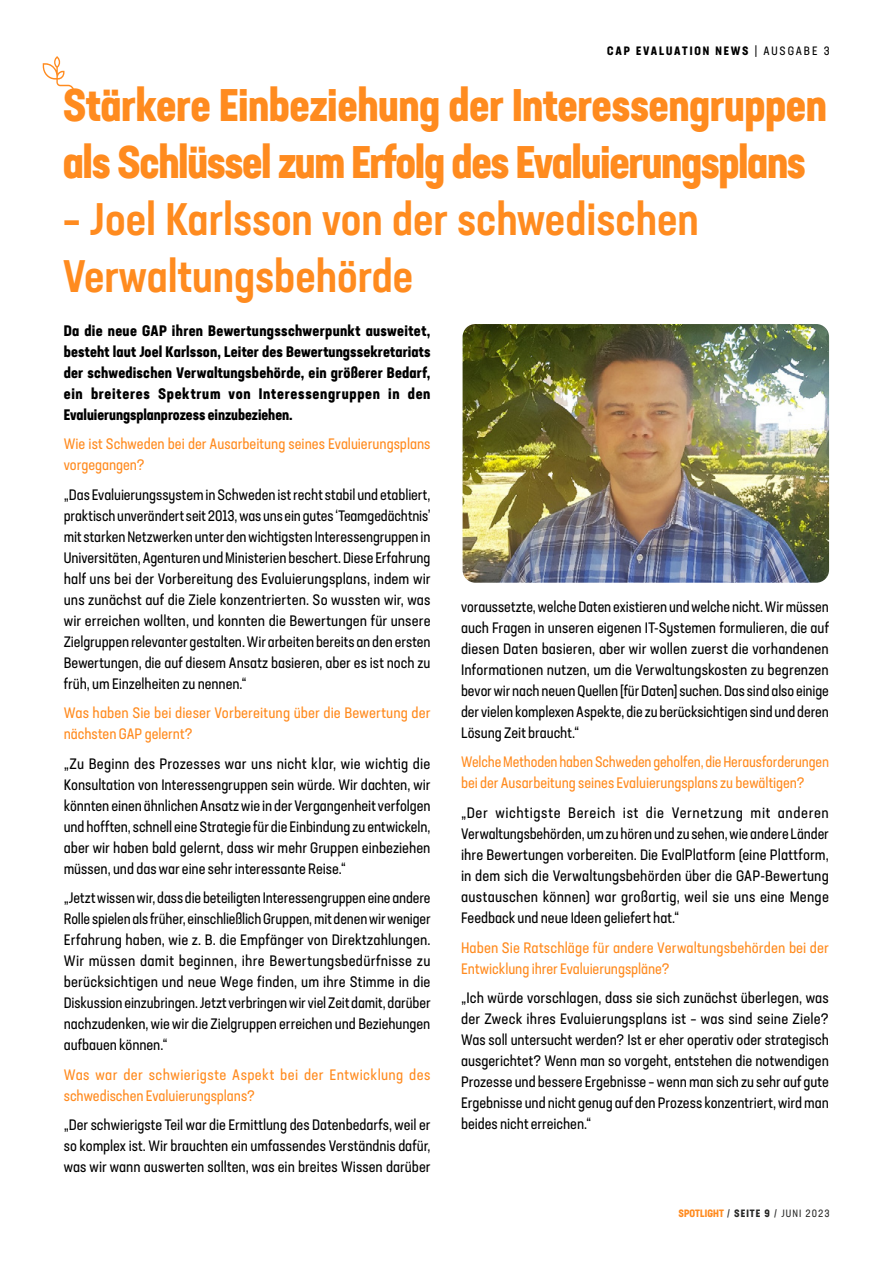
<style>
.page{position:relative;width:893px;height:1263px;background:#fff}
.page>*{position:absolute;margin:0;border:0;box-sizing:border-box;transform-origin:0 0}
.t1{font:700 condensed 45px/57px "Neusa Next Std";letter-spacing:-.015em;color:#ff8b1f}
.t2{font:500 condensed 45px/57px "Neusa Next Std";color:#ff8b1f}
.t3{font:condensed 15px/21px "Neusa Next Std";letter-spacing:-.005em;color:#000;text-align:justify}
.t4{font:condensed 15px/21px "Neusa Next Std";color:#ff8b1f}
.t5{font:700 condensed 15px/21px "Neusa Next Std";color:#000;text-align:justify}
.t6{font:condensed 15px/21px "Neusa Next Std";letter-spacing:.02em;color:#ff8b1f}
.t7{font:700 condensed 12px "Neusa Next Std";letter-spacing:.16em;color:#000}
.t8{font:condensed 10.5px "Neusa Next Std";letter-spacing:.1em;color:#282827}
.s1{font-weight:400}
.s2{font-weight:700;color:#ff8b1f}
.s3{font-weight:700}
</style>
<div class="page">
<img style="left:463px;top:324px;width:366px;height:259px">
<svg style="left:43px;top:56px;width:31px;height:36px"></svg>
<p class="t7" style="left:607px;top:43px;width:224px">CAP EVALUATION NEWS <span class="s1">| AUSGABE 3</span></p>
<h1 class="t1" style="left:63px;top:76px;width:766px">Stärkere Einbeziehung der Interessengruppen als Schlüssel zum Erfolg des Evaluierungsplans</h1>
<h1 class="t2" style="left:63px;top:190px;width:637px">– Joel Karlsson von der schwedischen<br>Verwaltungsbehörde</h1>
<p class="t5" style="left:64px;top:320px;width:368px">Da die neue GAP ihren Bewertungsschwerpunkt ausweitet, besteht laut Joel Karlsson, Leiter des Bewertungssekretariats der schwedischen Verwaltungsbehörde, ein größerer Bedarf, ein breiteres Spektrum von Interessengruppen in den Evaluierungsplanprozess einzubeziehen.</p>
<p class="t4" style="left:64px;top:433px;width:368px">Wie ist Schweden bei der Ausarbeitung seines Evaluierungsplans vorgegangen?</p>
<p class="t3" style="left:64px;top:484px;width:368px">„Das Evaluierungssystem in Schweden ist recht stabil und etabliert, praktisch unverändert seit 2013, was uns ein gutes ‘Teamgedächtnis’ mit starken Netzwerken unter den wichtigsten Interessengruppen in Universitäten, Agenturen und Ministerien beschert. Diese Erfahrung half uns bei der Vorbereitung des Evaluierungsplans, indem wir uns zunächst auf die Ziele konzentrierten. So wussten wir, was wir erreichen wollten, und konnten die Bewertungen für unsere Zielgruppen relevanter gestalten. Wir arbeiten bereits an den ersten Bewertungen, die auf diesem Ansatz basieren, aber es ist noch zu früh, um Einzelheiten zu nennen.“</p>
<p class="t4" style="left:64px;top:702px;width:368px">Was haben Sie bei dieser Vorbereitung über die Bewertung der nächsten GAP gelernt?</p>
<p class="t3" style="left:64px;top:753px;width:368px">„Zu Beginn des Prozesses war uns nicht klar, wie wichtig die Konsultation von Interessengruppen sein würde. Wir dachten, wir könnten einen ähnlichen Ansatz wie in der Vergangenheit verfolgen und hofften, schnell eine Strategie für die Einbindung zu entwickeln, aber wir haben bald gelernt, dass wir mehr Gruppen einbeziehen müssen, und das war eine sehr interessante Reise.“</p>
<p class="t3" style="left:64px;top:887px;width:368px">„Jetzt wissen wir, dass die beteiligten Interessengruppen eine andere Rolle spielen als früher, einschließlich Gruppen, mit denen wir weniger Erfahrung haben, wie z. B. die Empfänger von Direktzahlungen.<br>Wir müssen damit beginnen, ihre Bewertungsbedürfnisse zu berücksichtigen und neue Wege finden, um ihre Stimme in die Diskussion einzubringen. Jetzt verbringen wir viel Zeit damit, darüber nachzudenken, wie wir die Zielgruppen erreichen und Beziehungen aufbauen können.“</p>
<p class="t6" style="left:64px;top:1064px;width:368px">Was war der schwierigste Aspekt bei der Entwicklung des schwedischen Evaluierungsplans?</p>
<p class="t3" style="left:64px;top:1114px;width:368px">„Der schwierigste Teil war die Ermittlung des Datenbedarfs, weil er so komplex ist. Wir brauchten ein umfassendes Verständnis dafür, was wir wann auswerten sollten, was ein breites Wissen darüber</p>
<p class="t3" style="left:461px;top:596px;width:369px">voraussetzte, welche Daten existieren und welche nicht. Wir müssen auch Fragen in unseren eigenen IT-Systemen formulieren, die auf diesen Daten basieren, aber wir wollen zuerst die vorhandenen Informationen nutzen, um die Verwaltungskosten zu begrenzen bevor wir nach neuen Quellen [für Daten] suchen. Das sind also einige der vielen komplexen Aspekte, die zu berücksichtigen sind und deren Lösung Zeit braucht.“</p>
<p class="t4" style="left:461px;top:751px;width:369px">Welche Methoden haben Schweden geholfen, die Herausforderungen bei der Ausarbeitung seines Evaluierungsplans zu bewältigen?</p>
<p class="t3" style="left:461px;top:802px;width:369px">„Der wichtigste Bereich ist die Vernetzung mit anderen Verwaltungsbehörden, um zu hören und zu sehen, wie andere Länder ihre Bewertungen vorbereiten. Die EvalPlatform (eine Plattform, in dem sich die Verwaltungsbehörden über die GAP-Bewertung austauschen können) war großartig, weil sie uns eine Menge Feedback und neue Ideen geliefert hat.“</p>
<p class="t4" style="left:461px;top:936px;width:369px">Haben Sie Ratschläge für andere Verwaltungsbehörden bei der<br>Entwicklung ihrer Evaluierungspläne?</p>
<p class="t3" style="left:461px;top:987px;width:369px">„Ich würde vorschlagen, dass sie sich zunächst überlegen, was der Zweck ihres Evaluierungsplans ist – was sind seine Ziele?<br>Was soll untersucht werden? Ist er eher operativ oder strategisch ausgerichtet? Wenn man so vorgeht, entstehen die notwendigen Prozesse und bessere Ergebnisse – wenn man sich zu sehr auf gute Ergebnisse und nicht genug auf den Prozess konzentriert, wird man beides nicht erreichen.“</p>
<p class="t8" style="left:678px;top:1206px;width:153px"><span class="s2">SPOTLIGHT</span> / <span class="s3">SEITE 9</span> / JUNI 2023</p>
</div>
